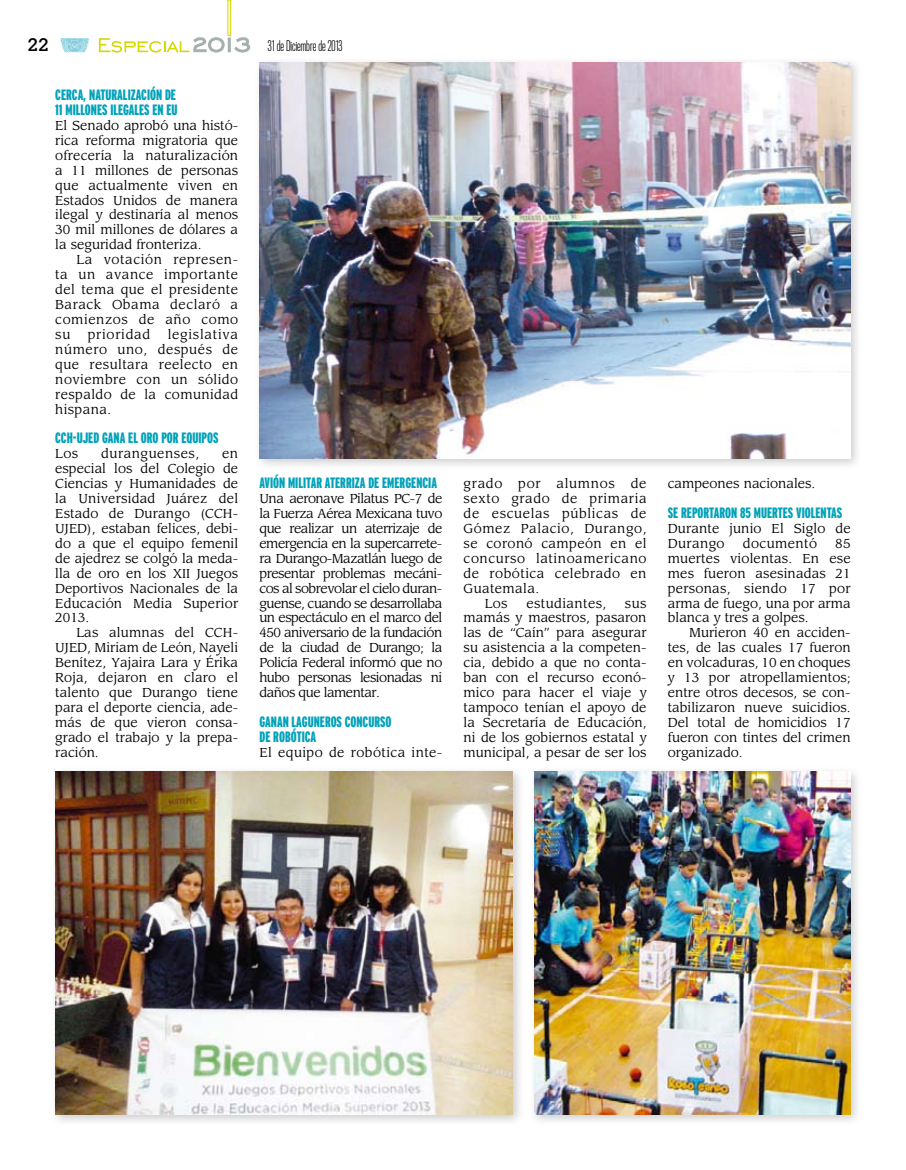
<style>
.page{position:relative;width:906px;height:1170px;background:#fff}
.page>*{position:absolute;margin:0;border:0;box-sizing:border-box;transform-origin:0 0}
.t1{font:18px "Calvert MT Std";color:#000}
.t2{font:900 extra-condensed 15px/14.9px "Interstate";color:#00a2b9}
.t3{font:300 13.5px "Titling Gothic FB Comp";color:#000}
.t4{font:12.75px/14.9px "Leawood";letter-spacing:.015em;color:#000;text-align:justify}
.t5{font:12.75px "Leawood";letter-spacing:.045em;color:#000}
.t6{font:12.75px "Leawood";letter-spacing:.04em;color:#000}
.t7{font:12.75px "Leawood";letter-spacing:.055em;color:#000}
.t8{font:12.75px "Leawood";letter-spacing:.035em;color:#000}
</style>
<div class="page">
<svg style="left:60px;top:38px;width:29px;height:15px"></svg>
<svg style="left:99px;top:37px;width:151px;height:16px"></svg>
<div style="left:228px;top:0;width:3px;height:36px;border:1px solid #d4d800"></div>
<div style="left:253px;top:56px;width:616px;height:421px;background:#000;opacity:.2"></div>
<img style="left:259px;top:63px;width:591px;height:395px">
<div style="left:49px;top:765px;width:486px;height:367px;background:#000;opacity:.2"></div>
<img style="left:55px;top:771px;width:458px;height:343px">
<div style="left:528px;top:765px;width:341px;height:367px;background:#000;opacity:.2"></div>
<img style="left:534px;top:771px;width:316px;height:343px">
<h1 class="t1" style="left:28px;top:35px;width:23px">22</h1>
<p class="t3" style="left:268px;top:38px;width:76px">31 de Diciembre de 2013</p>
<p class="t2" style="left:55px;top:87px;width:122px">CERCA, NATURALIZACIÓN DE<br>11 MILLONES ILEGALES EN EU</p>
<p class="t4" style="left:55px;top:118px;width:184px">El Senado aprobó una histó&shy;rica reforma migratoria que ofrecería la naturalización a 11 millones de personas que actualmente viven en Estados Unidos de manera ilegal y destinaría al menos 30 mil millones de dólares a la seguridad fronteriza.</p>
<p class="t4" style="left:55px;top:252px;width:184px;text-indent:21px">La votación represen&shy;ta un avance importante del tema que el presidente Barack Obama declaró a comienzos de año como su</p>
<p class="t4" style="left:55px;top:327px;width:184px;text-indent:112px">legislativa número uno, después de que resultara reelecto en noviembre con un sólido respaldo de la comunidad hispana.</p>
<p class="t2" style="left:55px;top:430px;width:164px">CCH-UJED GANA EL ORO POR EQUIPOS</p>
<p class="t4" style="left:55px;top:446px;width:24px">Los</p>
<p class="t6" style="left:101px;top:446px;width:99px">duranguenses,</p>
<p class="t7" style="left:88px;top:327px;width:64px">prioridad</p>
<p class="t4" style="left:55px;top:446px;width:184px;text-indent:167px">en especial los del Colegio de Ciencias y Humanidades de la Universidad Juárez del Estado de Durango (CCH-UJED), estaban felices, debi&shy;do a que el equipo femenil de ajedrez se colgó la meda&shy;lla de oro en los XII Juegos Deportivos Nacionales de la Educación Media Superior 2013.</p>
<p class="t4" style="left:55px;top:625px;width:184px;text-indent:21px">Las alumnas del CCH-UJED, Miriam de León, Nayeli Benítez, Yajaira Lara y Érika Roja, dejaron en claro el talento que Durango tiene para el deporte ciencia, ade&shy;más de que vieron consa&shy;grado el trabajo y la prepa&shy;ración.</p>
<p class="t2" style="left:259px;top:475px;width:179px">AVIÓN MILITAR ATERRIZA DE EMERGENCIA</p>
<p class="t4" style="left:259px;top:491px;width:184px">Una aeronave Pilatus PC-7 de la Fuerza Aérea Mexicana tuvo que realizar un aterrizaje de emergencia en la supercarrete&shy;ra Durango-Mazatlán luego de presentar problemas mecáni&shy;cos al sobrevolar el cielo duran&shy;guense, cuando se desarrollaba un espectáculo en el marco del 450 aniversario de la fundación de la ciudad de Durango; la Policía Federal informó que no hubo personas lesionadas ni daños que lamentar.</p>
<p class="t2" style="left:259px;top:714px;width:134px">GANAN LAGUNEROS CONCURSO<br>DE ROBÓTICA</p>
<p class="t4" style="left:259px;top:745px;width:184px">El equipo de robótica inte-</p>
<p class="t7" style="left:463px;top:476px;width:184px">grado por alumnos de</p>
<p class="t5" style="left:463px;top:491px;width:184px">sexto grado de primaria</p>
<p class="t5" style="left:463px;top:506px;width:184px">de escuelas públicas de</p>
<p class="t6" style="left:463px;top:520px;width:184px">Gómez Palacio, Durango,</p>
<p class="t4" style="left:463px;top:536px;width:184px">se coronó campeón en el</p>
<p class="t5" style="left:463px;top:550px;width:184px">concurso latinoamericano</p>
<p class="t8" style="left:463px;top:565px;width:184px">de robótica celebrado en</p>
<p class="t4" style="left:463px;top:581px;width:77px">Guatemala.</p>
<p class="t4" style="left:485px;top:595px;width:24px">Los</p>
<p class="t4" style="left:526px;top:595px;width:81px">estudiantes,</p>
<p class="t4" style="left:463px;top:595px;width:184px;text-indent:161px">sus mamás y maestros, pasaron las de “Caín” para asegurar su asistencia a la competen&shy;cia, debido a que no conta&shy;ban con el recurso econó&shy;mico para hacer el viaje y tampoco tenían el apoyo de la Secretaría de Educación, ni de los gobiernos estatal y municipal, a pesar de ser los</p>
<p class="t4" style="left:668px;top:476px;width:149px">campeones nacionales.</p>
<p class="t2" style="left:668px;top:505px;width:175px">SE REPORTARON 85 MUERTES VIOLENTAS</p>
<p class="t4" style="left:668px;top:521px;width:184px">Durante junio El Siglo de<br>Durango</p>
<p class="t4" style="left:743px;top:536px;width:76px">documentó</p>
<p class="t4" style="left:668px;top:536px;width:184px;text-indent:167px">85 muertes violentas. En ese mes fueron asesinadas 21 personas, siendo 17 por arma de fuego, una por arma blanca y tres a golpes.</p>
<p class="t4" style="left:668px;top:625px;width:184px;text-indent:21px">Murieron 40 en acciden&shy;tes, de las cuales 17 fueron en volcaduras, 10 en choques y 13 por atropellamientos; entre otros decesos, se con&shy;tabilizaron nueve suicidios.<br>Del total de homicidios 17 fueron con tintes del crimen organizado.</p>
</div>
